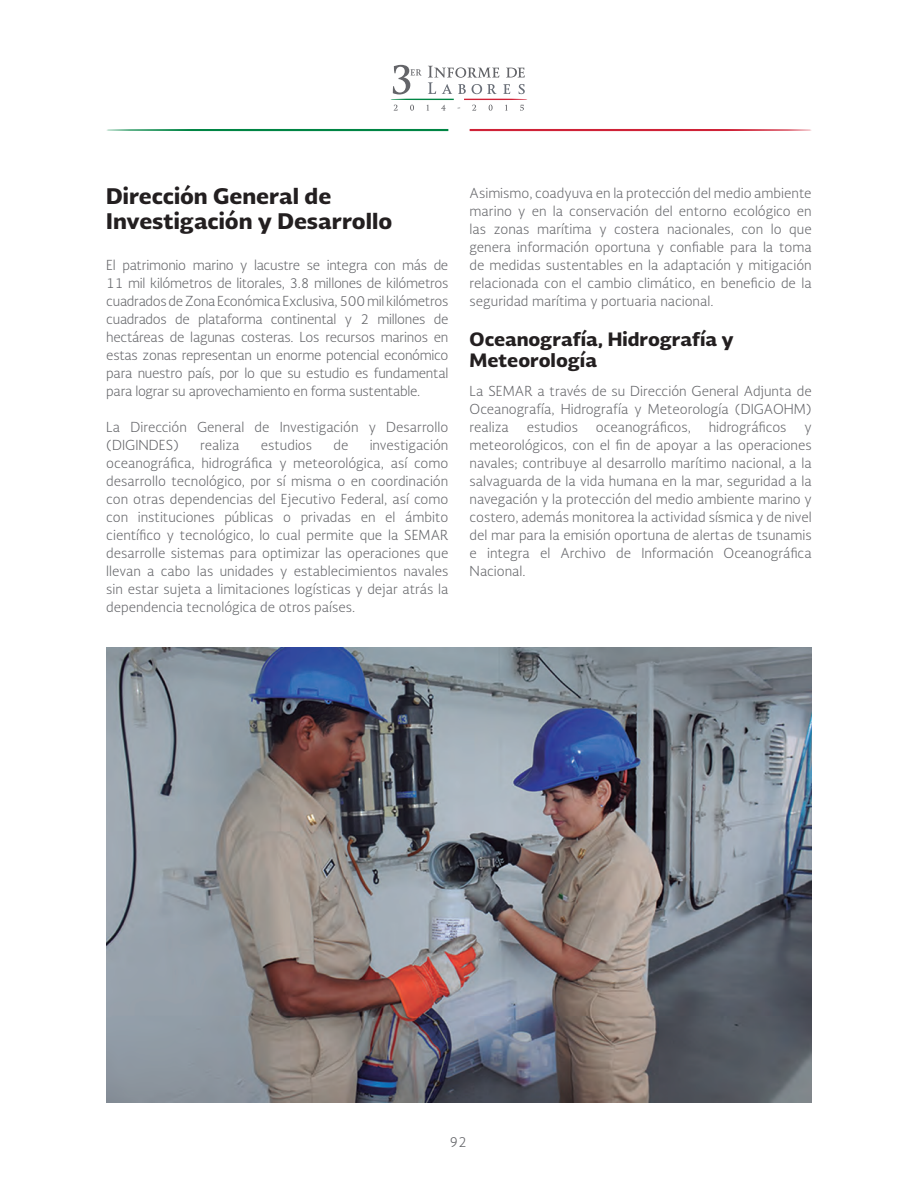
<style>
.page{position:relative;width:918px;height:1188px;background:#fff}
.page>*{position:absolute;margin:0;border:0;box-sizing:border-box;transform-origin:0 0}
.t1{font:900 21px/25.2px "Soberana Sans";color:#231f20}
.t2{font:900 18px/21.6px "Soberana Sans";color:#231f20}
.t3{font:300 13.65px "Soberana Sans";color:#646569}
.t4{font:300 13.5px/18px "Soberana Sans";color:#646569;text-align:justify}
</style>
<div class="page">
<svg style="left:106px;top:129px;width:342px;height:2px"></svg>
<svg style="left:470px;top:129px;width:342px;height:2px"></svg>
<svg style="left:390px;top:65px;width:137px;height:46px"></svg>
<img style="left:106px;top:648px;width:706px;height:455px">
<h1 class="t1" style="left:106px;top:183px;width:288px">Dirección General de<br>Investigación y Desarrollo</h1>
<p class="t4" style="left:106px;top:256px;width:344px">El patrimonio marino y lacustre se integra con más de 11 mil kilómetros de litorales, 3.8 millones de kilómetros cuadrados de Zona Económica Exclusiva, 500 mil kilómetros cuadrados de plataforma continental y 2 millones de hectáreas de lagunas costeras. Los recursos marinos en estas zonas representan un enorme potencial económico para nuestro país, por lo que su estudio es fundamental para lograr su aprovechamiento en forma sustentable.</p>
<p class="t4" style="left:106px;top:418px;width:344px">La Dirección General de Investigación y Desarrollo (DIGINDES)</p>
<p class="t4" style="left:106px;top:436px;width:344px;text-indent:263px">investigación oceanográfica, hidrográfica y meteorológica, así como desarrollo tecnológico, por sí misma o en coordinación con otras dependencias del Ejecutivo Federal, así como con instituciones públicas o privadas en el ámbito científico y tecnológico, lo cual permite que la SEMAR desarrolle sistemas para optimizar las operaciones que llevan a cabo las unidades y establecimientos navales sin estar sujeta a limitaciones logísticas y dejar atrás la dependencia tecnológica de otros países.</p>
<p class="t4" style="left:200px;top:436px;width:41px">realiza</p>
<p class="t4" style="left:261px;top:436px;width:53px">estudios</p>
<p class="t4" style="left:333px;top:436px;width:16px">de</p>
<p class="t4" style="left:470px;top:184px;width:344px">Asimismo, coadyuva en la protección del medio ambiente marino y en la conservación del entorno ecológico en las zonas marítima y costera nacionales, con lo que genera información oportuna y confiable para la toma de medidas sustentables en la adaptación y mitigación relacionada con el cambio climático, en beneficio de la seguridad marítima y portuaria nacional.</p>
<h2 class="t2" style="left:470px;top:327px;width:266px">Oceanografía, Hidrografía y<br>Meteorología</h2>
<p class="t4" style="left:470px;top:382px;width:344px">La SEMAR a través de su Dirección General Adjunta de Oceanografía, Hidrografía y Meteorología (DIGAOHM) realiza</p>
<p class="t4" style="left:527px;top:418px;width:53px">estudios</p>
<p class="t4" style="left:596px;top:418px;width:96px">oceanográficos,</p>
<p class="t4" style="left:709px;top:418px;width:79px">hidrográficos</p>
<p class="t4" style="left:470px;top:418px;width:344px;text-indent:335px">y meteorológicos, con el fin de apoyar a las operaciones navales; contribuye al desarrollo marítimo nacional, a la salvaguarda de la vida humana en la mar, seguridad a la navegación y la protección del medio ambiente marino y costero, además monitorea la actividad sísmica y de nivel del mar para la emisión oportuna de alertas de tsunamis e integra el Archivo de Información Oceanográfica Nacional.</p>
<p class="t3" style="left:449px;top:1133px;width:19px">92</p>
</div>
